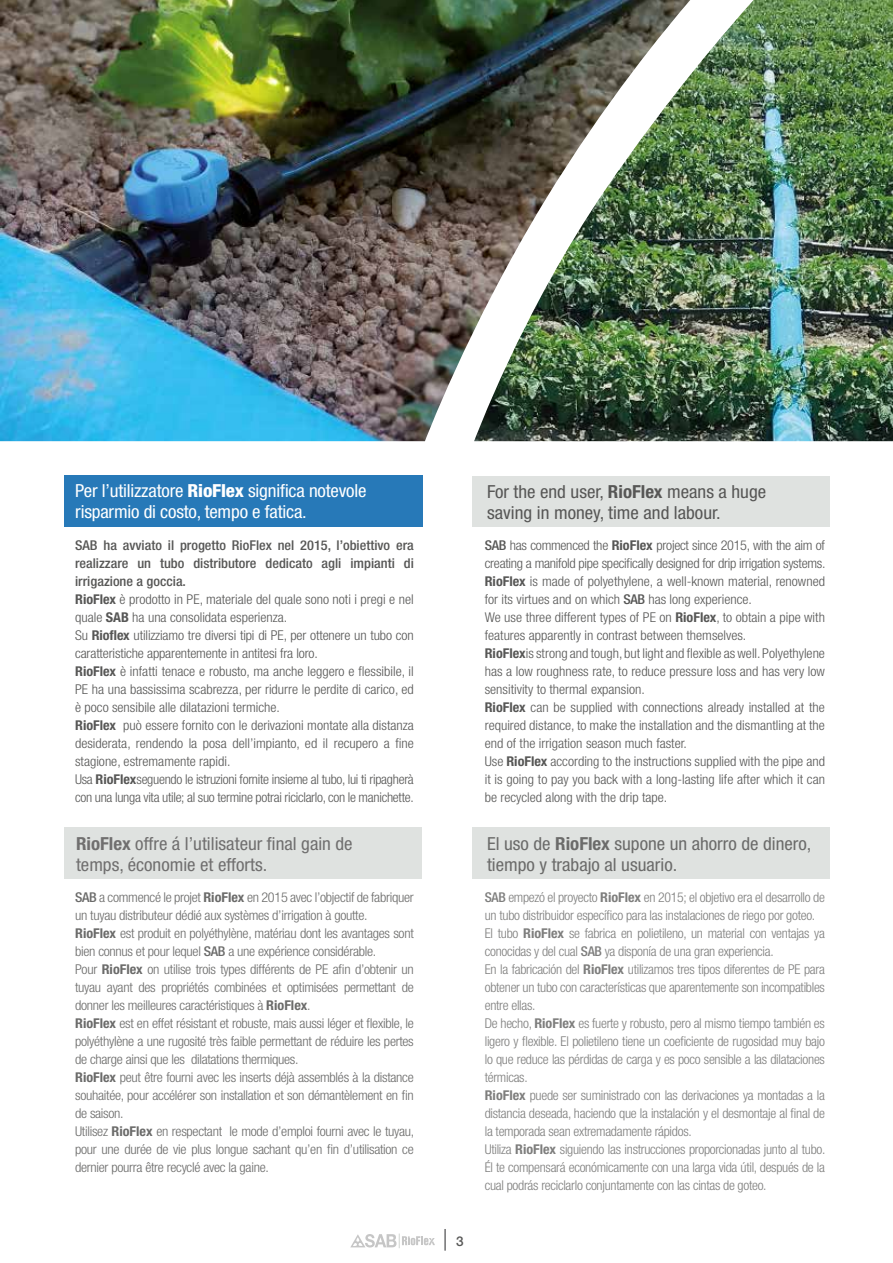
<style>
.page{position:relative;width:893px;height:1263px;background:#fff}
.page>*{position:absolute;margin:0;border:0;box-sizing:border-box;transform-origin:0 0}
.t1{font:condensed 18px/21px "Helvetica Neue LT Std";letter-spacing:-.01em;color:#fff;scale:1.05 1}
.t2{font:condensed 18px/21px "Helvetica Neue LT Std";color:#706f6f;scale:1.05 1}
.t3{font:condensed 18px/21px "Helvetica Neue LT Std";color:#6b6b6a;scale:1.05 1}
.t4{font:condensed 18px/21px "Helvetica Neue LT Std";color:#575756;scale:1.05 1}
.t5{font:300 condensed 13.5px/18px "Helvetica Neue LT Std";color:#575756;scale:1.05 1}
.t6{font:300 condensed 13.5px/18px "Helvetica Neue LT Std";letter-spacing:-.02em;color:#7e7e7d}
.t7{font:300 condensed 13.5px/18px "Helvetica Neue LT Std";letter-spacing:-.02em;color:#6b6b6a;scale:1.05 1}
.t8{font:500 13.5px "Helvetica Neue LT Std";color:#575756}
.s1{font-weight:800}
.s2{font-weight:700}
.s3{font-weight:500}
</style>
<div class="page">
<hr style="left:444px;top:1229px;width:2px;height:22px;background:#404042">
<svg style="left:350px;top:1233px;width:85px;height:15px"></svg>
<div style="left:64px;top:475px;width:358px;height:51px;background:#2779b8"></div>
<div style="left:472px;top:476px;width:357px;height:50px;background:#dfe2e0"></div>
<div style="left:64px;top:827px;width:357px;height:51px;background:#dfe2e0"></div>
<div style="left:472px;top:827px;width:357px;height:51px;background:#dfe2e0"></div>
<img style="left:0;top:0;width:474px;height:441px">
<img style="left:474px;top:0;width:419px;height:441px">
<h1 class="t1" style="left:75px;top:480px;width:279px">Per l’utilizzatore <span class="s1">RioFlex</span> significa notevole risparmio di costo, tempo e fatica.</h1>
<h1 class="t4" style="left:487px;top:481px;width:267px">For the end user, <span class="s2">RioFlex</span> means a huge saving in money, time and labour.</h1>
<p class="t5" style="left:75px;top:536px;width:324px"><span class="s3">SAB ha avviato il progetto RioFlex nel 2015, l’obiettivo era realizzare un tubo distributore dedicato agli impianti di irrigazione a goccia.<br></span><span class="s2">RioFlex</span> è prodotto in PE, materiale del quale sono noti i pregi e nel quale <span class="s2">SAB</span> ha una consolidata esperienza.<br>Su <span class="s2">Rioflex</span> utilizziamo tre diversi tipi di PE, per ottenere un tubo con caratteristiche apparentemente in antitesi fra loro.<br><span class="s2">RioFlex</span> è infatti tenace e robusto, ma anche leggero e flessibile, il PE ha una bassissima scabrezza, per ridurre le perdite di carico, ed è poco sensibile alle dilatazioni termiche.<br><span class="s2">RioFlex</span> può essere fornito con le derivazioni montate alla distanza desiderata, rendendo la posa dell’impianto, ed il recupero a fine stagione, estremamente rapidi.<br>Usa <span class="s2">RioFlex</span>seguendo le istruzioni fornite insieme al tubo, lui ti ripagherà con una lunga vita utile; al suo termine potrai riciclarlo, con le manichette.</p>
<p class="t5" style="left:485px;top:536px;width:326px"><span class="s3">SAB</span> has commenced the <span class="s2">RioFlex</span> project since 2015, with the aim of creating a manifold pipe specifically designed for drip irrigation systems.<br><span class="s2">RioFlex</span> is made of polyethylene, a well-known material, renowned for its virtues and on which <span class="s3">SAB</span> has long experience.<br>We use three different types of PE on <span class="s2">RioFlex</span>, to obtain a pipe with features apparently in contrast between themselves.<br><span class="s2">RioFlex</span>is strong and tough, but light and flexible as well. Polyethylene has a low roughness rate, to reduce pressure loss and has very low sensitivity to thermal expansion.<br><span class="s2">RioFlex</span> can be supplied with connections already installed at the required distance, to make the installation and the dismantling at the end of the irrigation season much faster.<br>Use <span class="s2">RioFlex</span> according to the instructions supplied with the pipe and it is going to pay you back with a long-lasting life after which it can be recycled along with the drip tape.</p>
<h1 class="t2" style="left:76px;top:833px;width:265px"><span class="s2">RioFlex</span> offre á l’utilisateur final gain de temps, économie et efforts.</h1>
<h1 class="t3" style="left:487px;top:833px;width:310px">El uso de <span class="s2">RioFlex</span> supone un ahorro de dinero, tiempo y trabajo al usuario.</h1>
<p class="t7" style="left:75px;top:888px;width:325px"><span class="s3">SAB</span> a commencé le projet <span class="s2">RioFlex</span> en 2015 avec l’objectif de fabriquer un tuyau distributeur dédié aux systèmes d’irrigation à goutte.<br><span class="s2">RioFlex</span> est produit en polyéthylène, matériau dont les avantages sont bien connus et pour lequel <span class="s3">SAB</span> a une expérience considérable.<br>Pour <span class="s2">RioFlex</span> on utilise trois types différents de PE afin d’obtenir un tuyau ayant des propriétés combinées et optimisées permettant de donner les meilleures caractéristiques à <span class="s2">RioFlex</span>.<br><span class="s2">RioFlex</span> est en effet résistant et robuste, mais aussi léger et flexible, le polyéthylène a une rugosité très faible permettant de réduire les pertes de charge ainsi que les dilatations thermiques.<br><span class="s2">RioFlex</span> peut être fourni avec les inserts déjà assemblés à la distance souhaitée, pour accélérer son installation et son démantèlement en fin de saison.<br>Utilisez <span class="s2">RioFlex</span> en respectant le mode d’emploi fourni avec le tuyau, pour une durée de vie plus longue sachant qu’en fin d’utilisation ce dernier pourra être recyclé avec la gaine.</p>
<p class="t8" style="left:456px;top:1233px;width:9px">3</p>
<p class="t6" style="left:485px;top:888px;width:342px"><span class="s3">SAB</span> empezó el proyecto <span class="s2">RioFlex</span> en 2015; el objetivo era el desarrollo de un tubo distribuidor específico para las instalaciones de riego por goteo.<br>El tubo <span class="s2">RioFlex</span> se fabrica en polietileno, un material con ventajas ya conocidas y del cual <span class="s3">SAB</span> ya disponía de una gran experiencia.<br>En la fabricación del <span class="s2">RioFlex</span> utilizamos tres tipos diferentes de PE para obtener un tubo con características que aparentemente son incompatibles entre ellas.<br>De hecho, <span class="s2">RioFlex</span> es fuerte y robusto, pero al mismo tiempo también es ligero y flexible. El polietileno tiene un coeficiente de rugosidad muy bajo lo que reduce las pérdidas de carga y es poco sensible a las dilataciones térmicas.<br><span class="s2">RioFlex</span> puede ser suministrado con las derivaciones ya montadas a la distancia deseada, haciendo que la instalación y el desmontaje al final de la temporada sean extremadamente rápidos.<br>Utiliza <span class="s2">RioFlex</span> siguiendo las instrucciones proporcionadas junto al tubo.<br>Él te compensará económicamente con una larga vida útil, después de la cual podrás reciclarlo conjuntamente con las cintas de goteo.</p>
</div>
